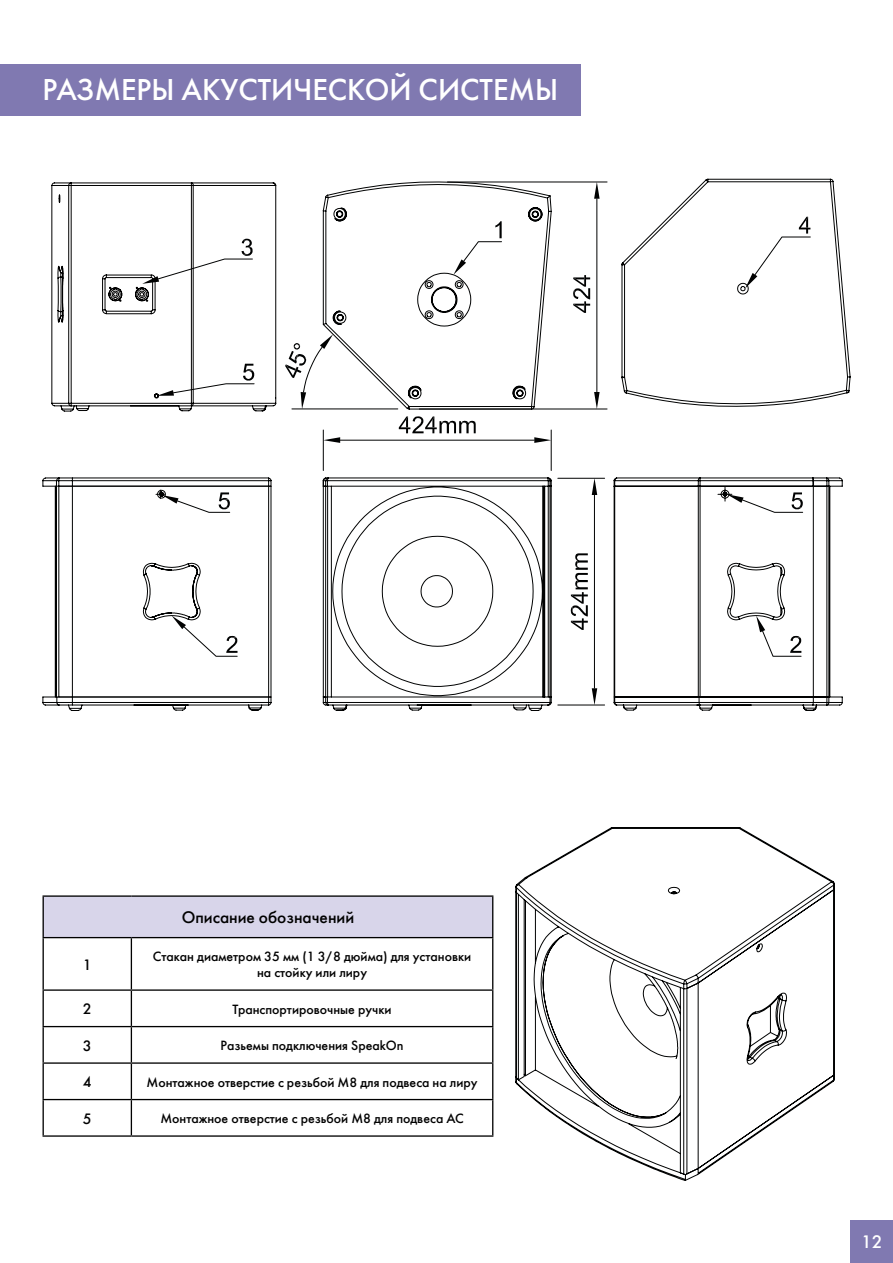
<style>
.page{position:relative;width:893px;height:1263px;background:#fff}
.page>*{position:absolute;margin:0;border:0;box-sizing:border-box;transform-origin:0 0}
.t1{font:30px "Futura Futuris C";color:#fff}
.t2{font:18px "Futura Futuris C";color:#fff}
.t3{font:16.65px "Futura Futuris C";color:#000}
.t4{font:15px "Futura Futuris C";color:#000}
.t5{font:13.35px/16px "Futura Futuris C";color:#000;text-align:center}
</style>
<div class="page">
<div style="left:850px;top:1220px;width:43px;height:43px;background:#8079b1"></div>
<div style="left:0;top:64px;width:580px;height:51px;background:#8079b1"></div>
<div style="left:43px;top:896px;width:450px;height:41px;background:#d8d5ea"></div>
<hr style="left:43px;top:895px;width:88px;height:2px;background:#000">
<hr style="left:43px;top:897px;width:1px;height:40px;background:#000">
<hr style="left:131px;top:895px;width:362px;height:2px;background:#000">
<hr style="left:492px;top:897px;width:1px;height:40px;background:#000">
<hr style="left:43px;top:937px;width:88px;height:1px;background:#000">
<hr style="left:43px;top:938px;width:1px;height:51px;background:#000">
<hr style="left:131px;top:937px;width:362px;height:1px;background:#000">
<hr style="left:131px;top:938px;width:1px;height:51px;background:#000">
<hr style="left:492px;top:938px;width:1px;height:51px;background:#000">
<hr style="left:43px;top:989px;width:88px;height:2px;background:#000">
<hr style="left:43px;top:991px;width:1px;height:35px;background:#000">
<hr style="left:131px;top:989px;width:362px;height:2px;background:#000">
<hr style="left:131px;top:991px;width:1px;height:35px;background:#000">
<hr style="left:492px;top:991px;width:1px;height:35px;background:#000">
<hr style="left:43px;top:1026px;width:88px;height:1px;background:#000">
<hr style="left:43px;top:1027px;width:1px;height:35px;background:#000">
<hr style="left:131px;top:1026px;width:362px;height:1px;background:#000">
<hr style="left:131px;top:1027px;width:1px;height:35px;background:#000">
<hr style="left:492px;top:1027px;width:1px;height:35px;background:#000">
<hr style="left:43px;top:1062px;width:88px;height:2px;background:#000">
<hr style="left:43px;top:1064px;width:1px;height:35px;background:#000">
<hr style="left:131px;top:1062px;width:362px;height:2px;background:#000">
<hr style="left:131px;top:1064px;width:1px;height:35px;background:#000">
<hr style="left:492px;top:1064px;width:1px;height:35px;background:#000">
<hr style="left:43px;top:1099px;width:88px;height:1px;background:#000">
<hr style="left:43px;top:1100px;width:1px;height:35px;background:#000">
<hr style="left:131px;top:1099px;width:362px;height:1px;background:#000">
<hr style="left:131px;top:1100px;width:1px;height:35px;background:#000">
<hr style="left:492px;top:1100px;width:1px;height:35px;background:#000">
<hr style="left:43px;top:1135px;width:88px;height:2px;background:#000">
<hr style="left:131px;top:1135px;width:362px;height:2px;background:#000">
<svg style="left:55px;top:178px;width:796px;height:533px"></svg>
<svg style="left:323px;top:437px;width:17px;height:6px"></svg>
<svg style="left:399px;top:416px;width:20px;height:17px"></svg>
<hr style="left:594px;top:495px;width:1px;height:193px;background:#010202">
<hr style="left:558px;top:705px;width:47px;height:1px;background:#010202">
<svg style="left:592px;top:688px;width:5px;height:17px"></svg>
<svg style="left:285px;top:221px;width:134px;height:189px"></svg>
<svg style="left:155px;top:486px;width:647px;height:171px"></svg>
<svg style="left:162px;top:492px;width:68px;height:21px"></svg>
<svg style="left:419px;top:181px;width:384px;height:332px"></svg>
<svg style="left:594px;top:392px;width:6px;height:17px"></svg>
<svg style="left:594px;top:182px;width:6px;height:17px"></svg>
<svg style="left:573px;top:275px;width:17px;height:38px"></svg>
<svg style="left:745px;top:217px;width:66px;height:71px"></svg>
<svg style="left:142px;top:239px;width:111px;height:45px"></svg>
<svg style="left:157px;top:364px;width:98px;height:32px"></svg>
<svg style="left:515px;top:827px;width:320px;height:354px"></svg>
<h1 class="t1" style="left:43px;top:72px;width:517px">РАЗМЕРЫ АКУСТИЧЕСКОЙ СИСТЕМЫ</h1>
<p class="t3" style="left:182px;top:907px;width:174px">Описание обозначений</p>
<p class="t4" style="left:83px;top:955px;width:10px">1</p>
<p class="t5" style="left:153px;top:948px;width:320px">Стакан диаметром 35 мм (1 3/8 дюйма) для установки на стойку или лиру</p>
<p class="t4" style="left:83px;top:1000px;width:10px">2</p>
<p class="t5" style="left:233px;top:1001px;width:161px">Транспортировочные ручки</p>
<p class="t4" style="left:83px;top:1036px;width:10px">3</p>
<p class="t5" style="left:221px;top:1037px;width:185px">Разьемы подключения SpeakOn</p>
<p class="t4" style="left:83px;top:1073px;width:10px">4</p>
<p class="t5" style="left:147px;top:1074px;width:333px">Монтажное отверстие с резьбой М8 для подвеса на лиру</p>
<p class="t4" style="left:83px;top:1109px;width:10px">5</p>
<p class="t5" style="left:160px;top:1110px;width:305px">Монтажное отверстие с резьбой М8 для подвеса АС</p>
<h2 class="t2" style="left:861px;top:1231px;width:23px">12</h2>
</div>
